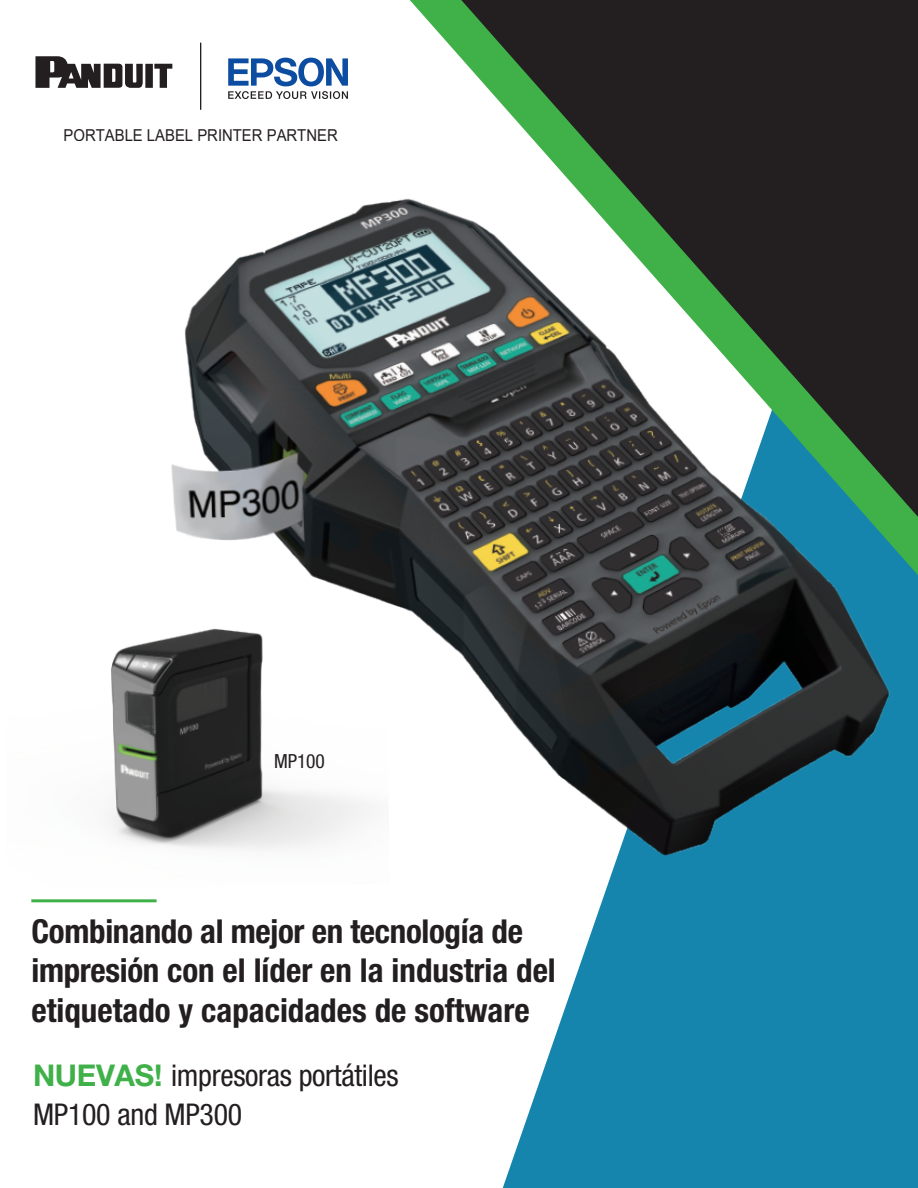
<style>
.page{position:relative;width:918px;height:1188px;background:#fff}
.page>*{position:absolute;margin:0;border:0;box-sizing:border-box;transform-origin:0 0}
.t1{font:700 condensed 33px/39.6px "Helvetica Neue LT Std";color:#231f20}
.t2{font:condensed 30px/39px "Helvetica Neue LT Std";letter-spacing:-.01em;color:#231f20}
.t3{font:condensed 19.5px "Helvetica Neue LT Std";letter-spacing:-.01em;color:#231f20}
.t4{font:16.35px "Arial";color:#231f20;scale:.91 1}
.s1{font-weight:700;font-stretch:normal;color:#40b149}
</style>
<div class="page">
<svg style="left:503px;top:931px;width:415px;height:257px;background:#2e92b5"></svg>
<svg style="left:410px;top:0;width:51px;height:58px"></svg>
<hr style="left:200px;top:43px;width:1px;height:67px;background:#231f20">
<svg style="left:228px;top:58px;width:120px;height:41px"></svg>
<svg style="left:35px;top:56px;width:137px;height:32px"></svg>
<svg style="left:461px;top:0;width:457px;height:170px;background:#353c33"></svg>
<img style="left:138px;top:170px;width:780px;height:761px">
<img style="left:108px;top:610px;width:282px;height:280px">
<hr style="left:31px;top:899px;width:126px;height:3px;background:#40b149">
<p class="t4" style="left:64px;top:124px;width:303px">PORTABLE LABEL PRINTER PARTNER</p>
<p class="t3" style="left:274px;top:750px;width:52px">MP100</p>
<p class="t1" style="left:32px;top:911px;width:526px">Combinando al mejor en tecnología de impresión con el líder en la industria del etiquetado y capacidades de software</p>
<p class="t2" style="left:33px;top:1056px;width:367px"><span class="s1">NUEVAS!</span> impresoras portátiles<br>MP100 and MP300</p>
</div>
